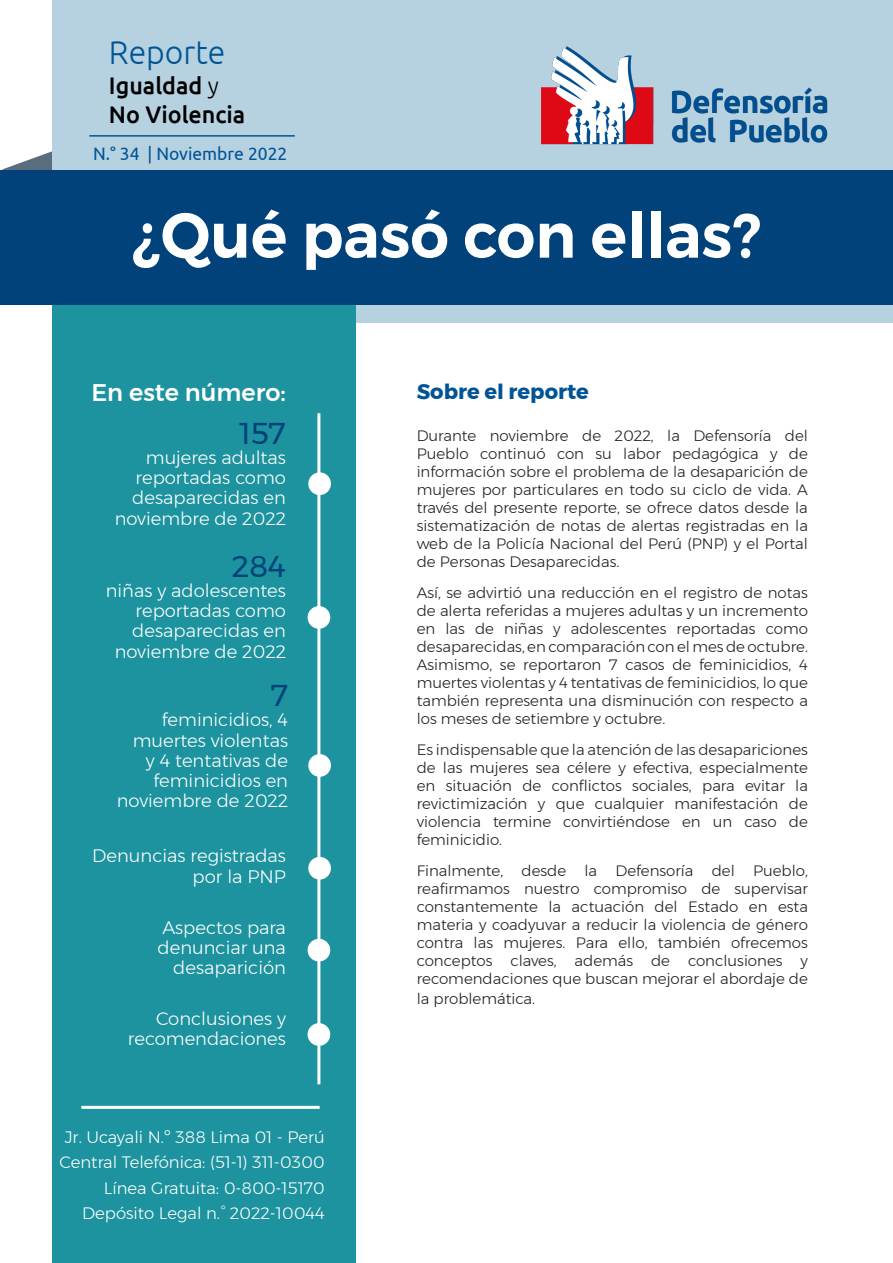
<style>
.page{position:relative;width:893px;height:1263px;background:#fff}
.page>*{position:absolute;margin:0;border:0;box-sizing:border-box;transform-origin:0 0}
.t1{font:600 63px "Montserrat";color:#fff}
.t2{font:300 33px "Ubuntu";color:#005495}
.cuerpo{font:30px "Montserrat";color:#004279}
.t3{font:500 24px/28.8px "Ubuntu";color:#000}
.Subtítulo_1{font:500 24px "Montserrat";color:#fff}
.Título_1{font:700 21px "Montserrat";color:#005495}
.cuerpo-2{font:300 18px/20.2px "Montserrat";color:#fff;text-align:right}
.t4{font:18px "Ubuntu";color:#005495}
.cuerpo-3{font:300 16.5px "Montserrat";color:#fff}
.Párrafo{font:300 15px/18px "Montserrat";color:#231f20;text-align:justify}
.s1{font-weight:300}
</style>
<div class="page">
<svg style="left:2px;top:151px;width:50px;height:19px"></svg>
<div style="left:52px;top:0;width:841px;height:304px;background:#b6d1e0"></div>
<div style="left:291px;top:303px;width:602px;height:20px;background:#b6d1e0"></div>
<div style="left:52px;top:289px;width:304px;height:974px;background:#1c939e"></div>
<hr style="left:317px;top:413px;width:3px;height:671px;background:#fff">
<div style="left:308px;top:472px;width:23px;height:23px;background:#fff;border-radius:50%"></div>
<div style="left:308px;top:606px;width:22px;height:23px;background:#fff;border-radius:50%"></div>
<div style="left:308px;top:754px;width:23px;height:23px;background:#fff;border-radius:50%"></div>
<div style="left:308px;top:857px;width:23px;height:22px;background:#fff;border-radius:50%"></div>
<div style="left:308px;top:939px;width:22px;height:22px;background:#fff;border-radius:50%"></div>
<div style="left:308px;top:1023px;width:22px;height:23px;background:#fff;border-radius:50%"></div>
<img style="left:541px;top:46px;width:287px;height:99px">
<div style="left:0;top:170px;width:893px;height:134px;background:#004279"></div>
<hr style="left:89px;top:135px;width:206px;height:2px;background:#005495">
<hr style="left:81px;top:1106px;width:239px;height:3px;background:#fff">
<p class="t2" style="left:109px;top:32px;width:118px">Reporte</p>
<p class="t3" style="left:109px;top:70px;width:138px">Igualdad <span class="s1">y<br></span>No Violencia</p>
<p class="t4" style="left:93px;top:142px;width:196px">N.° 34 | Noviembre 2022</p>
<p class="t1" style="left:133px;top:185px;width:629px">¿Qué pasó con ellas?</p>
<p class="Subtítulo_1" style="left:91px;top:373px;width:196px">En este número:</p>
<p class="cuerpo" style="left:239px;top:410px;width:48px">157</p>
<p class="cuerpo-2" style="left:115px;top:447px;width:173px">mujeres adultas reportadas como desaparecidas en noviembre de 2022</p>
<p class="cuerpo" style="left:232px;top:543px;width:56px">284</p>
<p class="cuerpo-2" style="left:106px;top:580px;width:182px">niñas y adolescentes reportadas como desaparecidas en noviembre de 2022</p>
<p class="cuerpo" style="left:271px;top:672px;width:19px">7</p>
<p class="cuerpo-2" style="left:117px;top:709px;width:173px">feminicidios, 4 muertes violentas<br>y 4 tentativas de feminicidios en noviembre de 2022</p>
<p class="cuerpo-2" style="left:92px;top:845px;width:195px">Denuncias registradas por la PNP</p>
<p class="cuerpo-2" style="left:158px;top:917px;width:130px">Aspectos para denunciar una desaparición</p>
<p class="cuerpo-2" style="left:128px;top:1008px;width:159px">Conclusiones y recomendaciones</p>
<p class="cuerpo-3" style="left:65px;top:1125px;width:262px">Jr. Ucayali N.º 388 Lima 01 - Perú</p>
<p class="cuerpo-3" style="left:60px;top:1150px;width:267px">Central Telefónica: (51-1) 311-0300</p>
<p class="cuerpo-3" style="left:104px;top:1176px;width:222px">Línea Gratuita: 0-800-15170</p>
<p class="cuerpo-3" style="left:82px;top:1201px;width:244px">Depósito Legal n.° 2022-10044</p>
<p class="Título_1" style="left:417px;top:374px;width:174px">Sobre el reporte</p>
<p class="Párrafo" style="left:417px;top:427px;width:393px">Durante noviembre de 2022, la Defensoría del Pueblo continuó con su labor pedagógica y de información sobre el problema de la desaparición de mujeres por particulares en todo su ciclo de vida. A través del presente reporte, se ofrece datos desde la sistematización de notas de alertas registradas en la web de la Policía Nacional del Perú (PNP) y el Portal de Personas Desaparecidas.</p>
<p class="Párrafo" style="left:417px;top:583px;width:393px">Así, se advirtió una reducción en el registro de notas de alerta referidas a mujeres adultas y un incremento en las de niñas y adolescentes reportadas como desaparecidas, en comparación con el mes de octubre.<br>Asimismo, se reportaron 7 casos de feminicidios, 4 muertes violentas y 4 tentativas de feminicidios, lo que también representa una disminución con respecto a los meses de setiembre y octubre.</p>
<p class="Párrafo" style="left:417px;top:740px;width:393px">Es indispensable que la atención de las desapariciones de las mujeres sea célere y efectiva, especialmente en situación de conflictos sociales, para evitar la revictimización y que cualquier manifestación de violencia termine convirtiéndose en un caso de feminicidio.</p>
<p class="Párrafo" style="left:417px;top:861px;width:393px">Finalmente, desde la Defensoría del Pueblo, reafirmamos nuestro compromiso de supervisar constantemente la actuación del Estado en esta materia y coadyuvar a reducir la violencia de género contra las mujeres. Para ello, también ofrecemos conceptos claves, además de conclusiones y recomendaciones que buscan mejorar el abordaje de</p>
<p class="Párrafo" style="left:417px;top:989px;width:120px">la problemática.</p>
</div>
